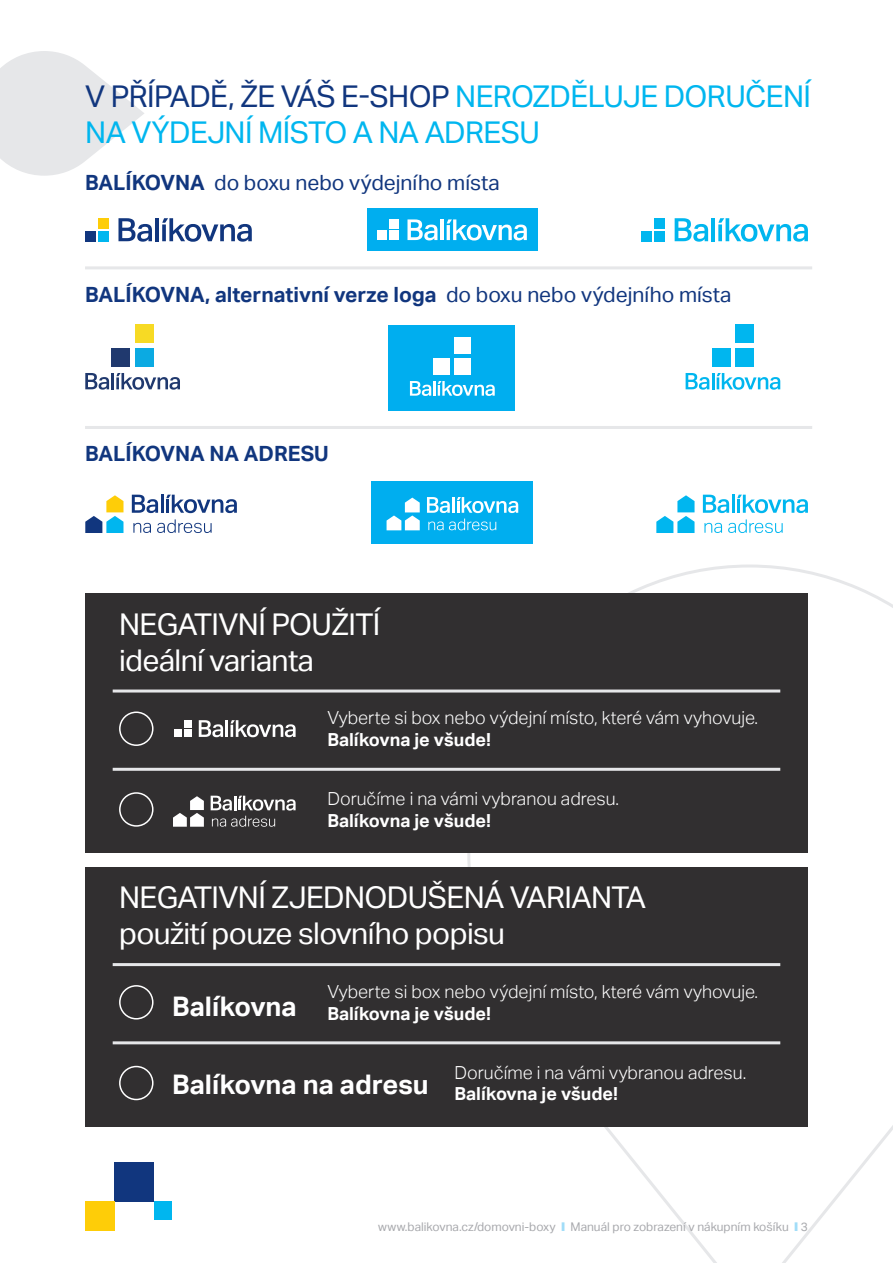
<style>
.page{position:relative;width:893px;height:1263px;background:#fff}
.page>*{position:absolute;margin:0;border:0;box-sizing:border-box;transform-origin:0 0}
.t1{font:30px/36px "Aktiv Grotesk";letter-spacing:-.02em;color:#fff}
.t2{font:30px/36px "Aktiv Grotesk";letter-spacing:-.02em;color:#00b6ef}
.t3{font:700 27px "Aktiv Grotesk";color:#fff}
.t4{font:700 21px "Aktiv Grotesk";color:#11367e}
.t5{font:21px "Aktiv Grotesk";color:#11367e}
.t6{font:300 18px "Aktiv Grotesk";color:#fff}
.t7{font:700 18px "Aktiv Grotesk";color:#fff}
.t8{font:12px "Aktiv Grotesk";color:#a8a9ad}
.s1{color:#11367e}
.s2{font-weight:700}
.s3{font-weight:400}
.s4{font-weight:900;color:#a1ddf8}
</style>
<div class="page">
<svg style="left:466px;top:564px;width:427px;height:699px"></svg>
<div style="left:115px;top:1162px;width:39px;height:39px;background:#11367e"></div>
<div style="left:85px;top:1201px;width:30px;height:30px;background:#fecd08"></div>
<div style="left:154px;top:1201px;width:17px;height:19px;background:#00b6ef"></div>
<div style="left:85px;top:593px;width:723px;height:260px;background:#312f30"></div>
<div style="left:85px;top:867px;width:723px;height:259px;background:#312f30"></div>
<div style="left:184px;top:729px;width:7px;height:8px;background:#fff"></div>
<div style="left:175px;top:729px;width:7px;height:8px;background:#fff"></div>
<div style="left:184px;top:720px;width:7px;height:8px;background:#fff"></div>
<svg style="left:199px;top:720px;width:24px;height:17px"></svg>
<hr style="left:225px;top:720px;width:3px;height:17px;background:#fff">
<svg style="left:230px;top:720px;width:66px;height:17px"></svg>
<hr style="left:113px;top:689px;width:667px;height:3px;background:#e6e7e9">
<hr style="left:113px;top:963px;width:667px;height:3px;background:#e6e7e9">
<hr style="left:113px;top:768px;width:667px;height:3px;background:#e6e7e9">
<hr style="left:113px;top:1041px;width:667px;height:3px;background:#e6e7e9">
<svg style="left:173px;top:796px;width:31px;height:31px"></svg>
<svg style="left:211px;top:796px;width:85px;height:31px"></svg>
<div style="left:119px;top:711px;width:35px;height:35px;border:2px solid #fff;border-radius:50%"></div>
<div style="left:119px;top:985px;width:35px;height:34px;border:2px solid #fff;border-radius:50%"></div>
<div style="left:119px;top:792px;width:35px;height:35px;border:2px solid #fff;border-radius:50%"></div>
<div style="left:119px;top:1066px;width:35px;height:34px;border:2px solid #fff;border-radius:50%"></div>
<div style="left:371px;top:482px;width:162px;height:62px;background:#00aeef"></div>
<svg style="left:133px;top:523px;width:18px;height:10px"></svg>
<svg style="left:157px;top:519px;width:55px;height:14px"></svg>
<svg style="left:85px;top:495px;width:38px;height:38px"></svg>
<svg style="left:132px;top:495px;width:26px;height:18px"></svg>
<hr style="left:161px;top:495px;width:3px;height:18px;background:#11367e">
<svg style="left:166px;top:495px;width:71px;height:18px"></svg>
<svg style="left:387px;top:498px;width:33px;height:32px"></svg>
<svg style="left:427px;top:497px;width:91px;height:33px"></svg>
<svg style="left:704px;top:523px;width:18px;height:10px"></svg>
<svg style="left:728px;top:519px;width:55px;height:14px"></svg>
<svg style="left:656px;top:495px;width:38px;height:38px"></svg>
<svg style="left:703px;top:495px;width:26px;height:18px"></svg>
<hr style="left:732px;top:495px;width:3px;height:18px;background:#00b6ef">
<svg style="left:737px;top:495px;width:71px;height:18px"></svg>
<svg style="left:0;top:51px;width:144px;height:125px"></svg>
<div style="left:98px;top:231px;width:10px;height:10px;background:#00b6ef"></div>
<div style="left:85px;top:231px;width:10px;height:10px;background:#11367e"></div>
<div style="left:98px;top:218px;width:10px;height:10px;background:#fecd08"></div>
<svg style="left:118px;top:218px;width:34px;height:24px"></svg>
<hr style="left:155px;top:218px;width:4px;height:23px;background:#11367e">
<svg style="left:162px;top:218px;width:90px;height:24px"></svg>
<div style="left:367px;top:209px;width:171px;height:42px;background:#00aeef"></div>
<div style="left:388px;top:325px;width:127px;height:86px;background:#00aeef"></div>
<div style="left:389px;top:231px;width:9px;height:9px;background:#fff"></div>
<div style="left:378px;top:231px;width:9px;height:9px;background:#fff"></div>
<div style="left:389px;top:219px;width:9px;height:10px;background:#fff"></div>
<svg style="left:407px;top:219px;width:30px;height:21px"></svg>
<hr style="left:440px;top:219px;width:4px;height:21px;background:#fff">
<svg style="left:447px;top:219px;width:80px;height:22px"></svg>
<div style="left:654px;top:231px;width:10px;height:10px;background:#00b6ef"></div>
<div style="left:641px;top:231px;width:11px;height:10px;background:#00b6ef"></div>
<div style="left:654px;top:218px;width:10px;height:10px;background:#00b6ef"></div>
<svg style="left:675px;top:218px;width:33px;height:24px"></svg>
<hr style="left:711px;top:218px;width:4px;height:23px;background:#00b6ef">
<svg style="left:718px;top:218px;width:90px;height:24px"></svg>
<div style="left:135px;top:348px;width:19px;height:19px;background:#0baae2"></div>
<div style="left:111px;top:348px;width:19px;height:19px;background:#20396e"></div>
<div style="left:135px;top:324px;width:19px;height:19px;background:#f7da24"></div>
<svg style="left:85px;top:373px;width:24px;height:17px"></svg>
<hr style="left:111px;top:373px;width:3px;height:16px;background:#20396e">
<svg style="left:116px;top:373px;width:64px;height:17px"></svg>
<div style="left:454px;top:358px;width:17px;height:17px;background:#fff"></div>
<div style="left:433px;top:358px;width:17px;height:17px;background:#fff"></div>
<div style="left:454px;top:337px;width:17px;height:17px;background:#fff"></div>
<svg style="left:410px;top:381px;width:21px;height:15px"></svg>
<hr style="left:433px;top:381px;width:3px;height:15px;background:#fff">
<svg style="left:438px;top:381px;width:57px;height:15px"></svg>
<div style="left:735px;top:348px;width:19px;height:19px;background:#00b6ef"></div>
<div style="left:712px;top:348px;width:19px;height:19px;background:#00b6ef"></div>
<div style="left:735px;top:324px;width:19px;height:19px;background:#00b6ef"></div>
<svg style="left:686px;top:373px;width:94px;height:17px"></svg>
<hr style="left:85px;top:266px;width:727px;height:3px;background:#e6e7e9">
<hr style="left:85px;top:426px;width:727px;height:3px;background:#e6e7e9">
<h1 class="t2" style="left:85px;top:79px;width:727px"><span class="s1">V PŘÍPADĚ, ŽE VÁŠ E-SHOP</span> NEROZDĚLUJE DORUČENÍ<br>NA VÝDEJNÍ MÍSTO A NA ADRESU</h1>
<p class="t5" style="left:85px;top:171px;width:416px"><span class="s2">BALÍKOVNA</span> do boxu nebo výdejního místa</p>
<p class="t4" style="left:85px;top:282px;width:648px">BALÍKOVNA, alternativní verze loga <span class="s3">do boxu nebo výdejního místa</span></p>
<p class="t4" style="left:85px;top:441px;width:245px">BALÍKOVNA NA ADRESU</p>
<h1 class="t1" style="left:119px;top:606px;width:263px">NEGATIVNÍ POUŽITÍ ideální varianta</h1>
<p class="t6" style="left:327px;top:708px;width:432px">Vyberte si box nebo výdejní místo, které vám vyhovuje.</p>
<p class="t7" style="left:327px;top:729px;width:165px">Balíkovna je všude!</p>
<p class="t6" style="left:327px;top:788px;width:293px">Doručíme i na vámi vybranou adresu.</p>
<p class="t7" style="left:327px;top:810px;width:165px">Balíkovna je všude!</p>
<h1 class="t1" style="left:119px;top:880px;width:528px">NEGATIVNÍ ZJEDNODUŠENÁ VARIANTA použití pouze slovního popisu</h1>
<h2 class="t3" style="left:172px;top:991px;width:126px">Balíkovna</h2>
<p class="t6" style="left:327px;top:981px;width:432px">Vyberte si box nebo výdejní místo, které vám vyhovuje.</p>
<p class="t7" style="left:327px;top:1003px;width:165px">Balíkovna je všude!</p>
<h2 class="t3" style="left:172px;top:1069px;width:258px">Balíkovna na adresu</h2>
<p class="t6" style="left:455px;top:1062px;width:293px">Doručíme i na vámi vybranou adresu.</p>
<p class="t7" style="left:455px;top:1083px;width:165px">Balíkovna je všude!</p>
<p class="t8" style="left:378px;top:1220px;width:431px">www.balikovna.cz/domovni-boxy <span class="s4">I</span> Manuál pro zobrazení v nákupním košíku <span class="s4">I</span> 3</p>
</div>
